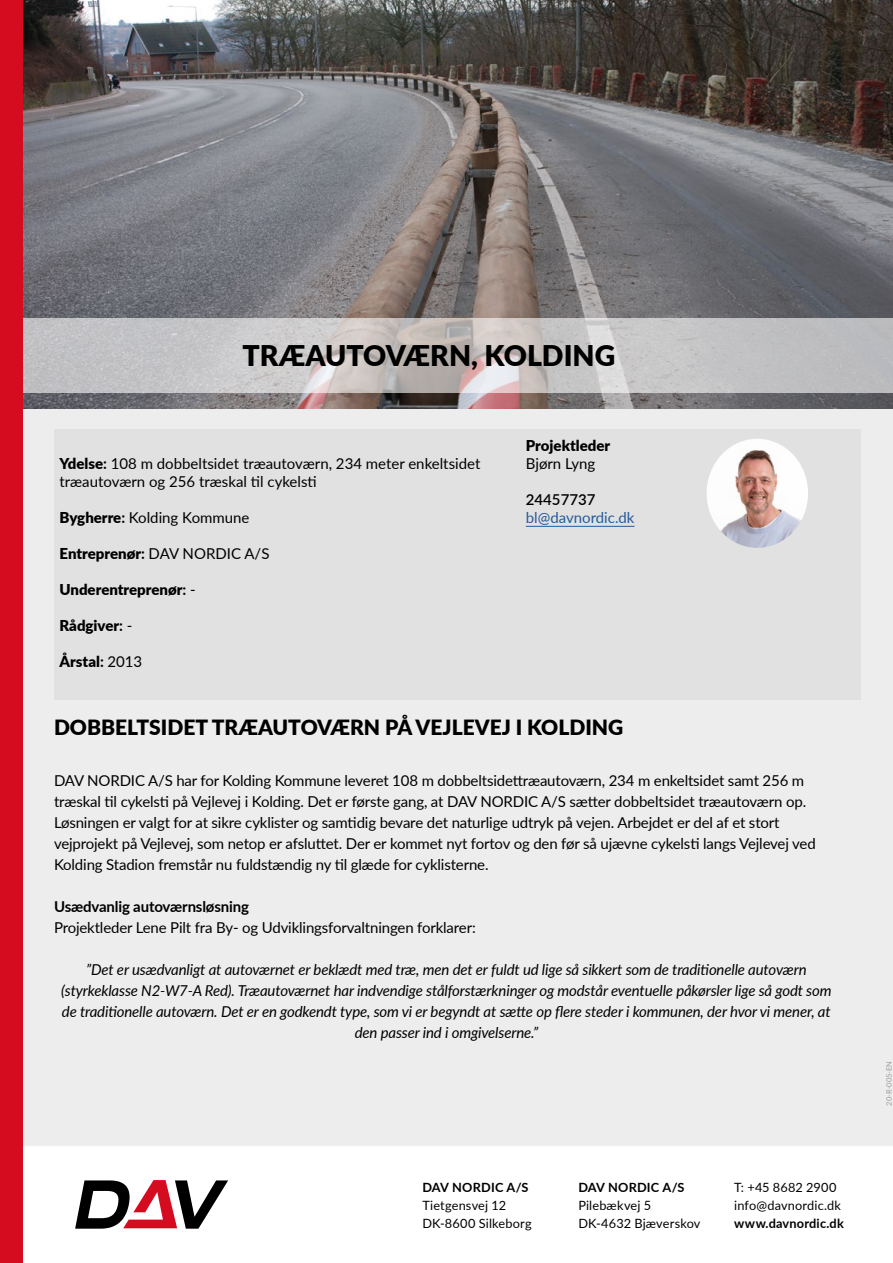
<style>
.page{position:relative;width:893px;height:1263px;background:#fff}
.page>*{position:absolute;margin:0;border:0;box-sizing:border-box;transform-origin:0 0}
.t1{font:900 28.5px "Lato";color:#000}
.t2{font:900 21px "Lato";color:#000}
.t3{font:15px/21px "Lato";letter-spacing:-.01em;color:#000}
.t4{font:italic 15px/21px "Lato";letter-spacing:-.01em;color:#000;text-align:center}
.t5{font:900 15px "Lato";color:#000}
.t6{font:700 15px "Lato";letter-spacing:-.01em;color:#000}
.t7{font:15px "Lato";color:#265b9b}
.t8{font:600 15px "Lato";color:#000}
.t9{font:12.75px/18px "Lato";letter-spacing:.01em;color:#000}
.t10{font:700 12.75px "Lato";letter-spacing:.015em;color:#000}
.t11{font:7.5px "Lato";color:#9d9d9c}
.s1{font-weight:900}
.s2{font-weight:700}
.s3{font-weight:400}
</style>
<div class="page">
<div style="left:23px;top:408px;width:870px;height:738px;background:#ededed"></div>
<svg style="left:75px;top:1180px;width:153px;height:49px"></svg>
<img style="left:23px;top:0;width:870px;height:408px">
<svg style="left:23px;top:318px;width:870px;height:74px;background:#c5c3c4"></svg>
<div style="left:54px;top:429px;width:806px;height:270px;background:#e1e1e1"></div>
<hr style="left:526px;top:526px;width:109px;height:1px;background:#265b9b">
<div style="left:0;top:0;width:23px;height:1263px;background:#d50c1f"></div>
<img style="left:707px;top:439px;width:101px;height:109px">
<h1 class="t1" style="left:243px;top:338px;width:374px">TRÆAUTOVÆRN, KOLDING</h1>
<p class="t3" style="left:60px;top:454px;width:422px;line-height:18px"><span class="s1">Ydelse</span><span class="s2">:</span> 108 m dobbeltsidet træautoværn, 234 meter enkeltsidet træautoværn og 256 træskal til cykelsti</p>
<p class="t3" style="left:60px;top:508px;width:191px"><span class="s1">Bygherre</span><span class="s2">:</span> Kolding Kommune</p>
<p class="t3" style="left:60px;top:544px;width:211px"><span class="s1">Entreprenør</span><span class="s2">:</span> DAV NORDIC A/S</p>
<p class="t5" style="left:60px;top:580px;width:138px">Underentreprenør<span class="s2">:</span> <span class="s3">-</span></p>
<p class="t5" style="left:60px;top:616px;width:74px">Rådgiver<span class="s2">:</span> <span class="s3">-</span></p>
<p class="t5" style="left:60px;top:652px;width:84px">Årstal<span class="s2">:</span> <span class="s3">2013</span></p>
<p class="t5" style="left:526px;top:436px;width:86px">Projektleder</p>
<p class="t3" style="left:526px;top:452px;width:71px">Bjørn Lyng</p>
<p class="t8" style="left:526px;top:491px;width:71px">24457737</p>
<p class="t7" style="left:526px;top:507px;width:110px">bl@davnordic.dk</p>
<h2 class="t2" style="left:54px;top:715px;width:571px">DOBBELTSIDET TRÆAUTOVÆRN PÅ VEJLEVEJ I KOLDING</h2>
<p class="t3" style="left:54px;top:769px;width:763px">DAV NORDIC A/S har for Kolding Kommune leveret 108 m dobbeltsidettræautoværn, 234 m enkeltsidet samt 256 m træskal til cykelsti på Vejlevej i Kolding. Det er første gang, at DAV NORDIC A/S sætter dobbeltsidet træautoværn op.<br>Løsningen er valgt for at sikre cyklister og samtidig bevare det naturlige udtryk på vejen. Arbejdet er del af et stort vejprojekt på Vejlevej, som netop er afsluttet. Der er kommet nyt fortov og den før så ujævne cykelsti langs Vejlevej ved Kolding Stadion fremstår nu fuldstændig ny til glæde for cyklisterne.</p>
<p class="t6" style="left:54px;top:900px;width:197px">Usædvanlig autoværnsløsning</p>
<p class="t3" style="left:54px;top:916px;width:423px">Projektleder Lene Pilt fra By- og Udviklingsforvaltningen forklarer:</p>
<p class="t4" style="left:61px;top:958px;width:772px">”Det er usædvanligt at autoværnet er beklædt med træ, men det er fuldt ud lige så sikkert som de traditionelle autoværn (styrkeklasse N2-W7-A Red). Træautoværnet har indvendige stålforstærkninger og modstår eventuelle påkørsler lige så godt som de traditionelle autoværn. Det er en godkendt type, som vi er begyndt at sætte op flere steder i kommunen, der hvor vi mener, at den passer ind i omgivelserne.”</p>
<p class="t10" style="left:422px;top:1180px;width:108px">DAV NORDIC A/S</p>
<p class="t9" style="left:422px;top:1197px;width:111px">Tietgensvej 12<br>DK-8600 Silkeborg</p>
<p class="t10" style="left:578px;top:1180px;width:108px">DAV NORDIC A/S</p>
<p class="t9" style="left:578px;top:1197px;width:124px">Pilebækvej 5<br>DK-4632 Bjæverskov</p>
<p class="t9" style="left:734px;top:1179px;width:108px">T: +45 8682 2900 info@davnordic.dk</p>
<p class="t10" style="left:734px;top:1216px;width:111px">www.davnordic.dk</p>
<p class="t11" style="left:884px;top:1106px;width:46px;rotate:-90deg">20-R-005-EN</p>
</div>
